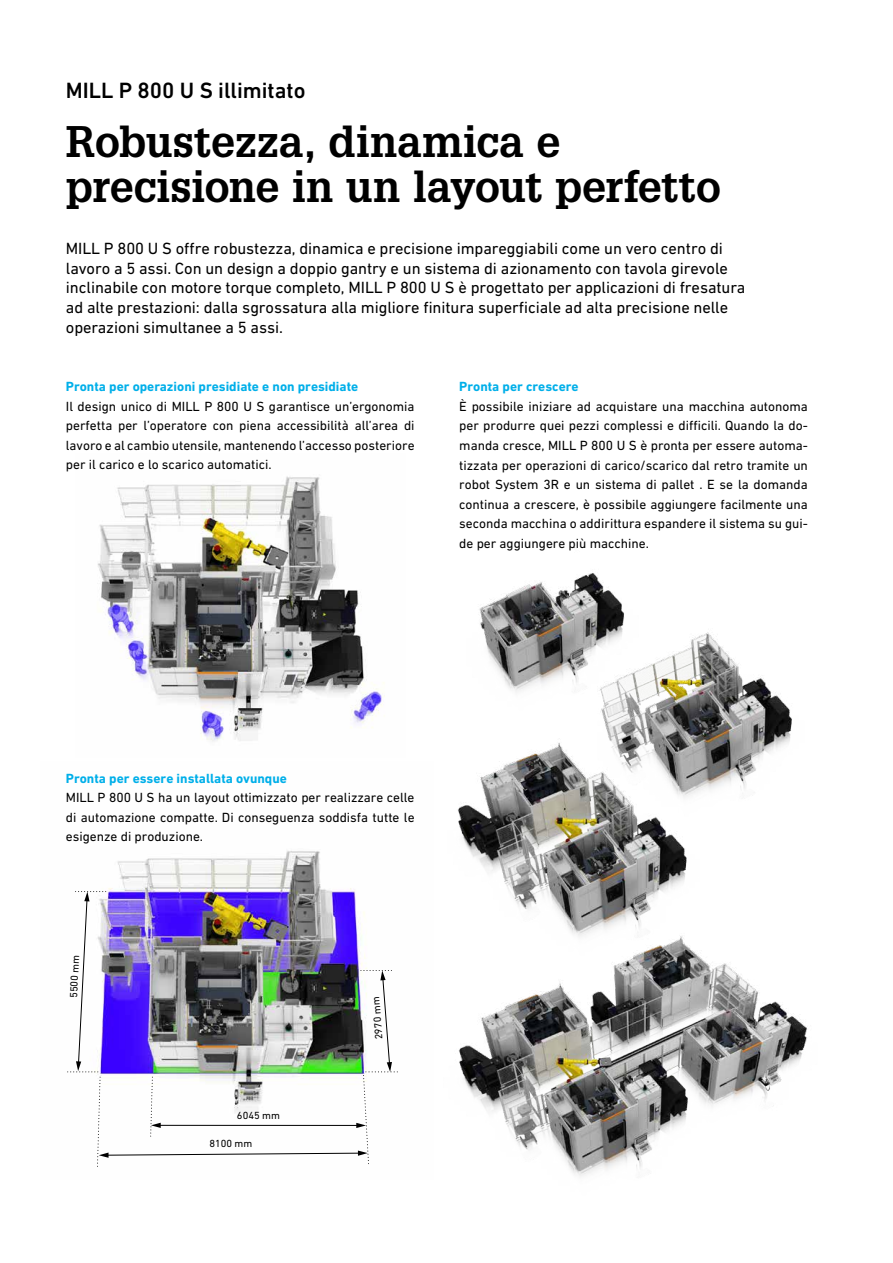
<style>
.page{position:relative;width:893px;height:1263px;background:#fff}
.page>*{position:absolute;margin:0;border:0;box-sizing:border-box;transform-origin:0 0}
.t1{font:700 43.2px/45px "Glypha LT Pro";letter-spacing:-.01em;color:#000}
.t2{font:500 22.5px "DIN Next W1 G";color:#000}
.t3{font:16.5px/19.5px "DIN Next W1 G";letter-spacing:-.005em;color:#000}
.t4{font:13.5px/19.5px "DIN Next W1 G";color:#000;text-align:justify}
.t5{font:700 13.5px "DIN Next W1 G";color:#00afe9}
.t6{font:10.5px "DIN Next W1 G";color:#000}
</style>
<div class="page">
<img style="left:97px;top:476px;width:288px;height:266px">
<img style="left:67px;top:850px;width:288px;height:223px">
<img style="left:68px;top:891px;width:318px;height:276px">
<img style="left:479px;top:547px;width:97px;height:140px">
<img style="left:574px;top:548px;width:218px;height:188px">
<img style="left:458px;top:687px;width:332px;height:240px">
<img style="left:386px;top:927px;width:421px;height:250px">
<h2 class="t2" style="left:66px;top:77px;width:241px">MILL P 800 U S illimitato</h2>
<h1 class="t1" style="left:66px;top:118px;width:656px">Robustezza, dinamica e precisione in un layout perfetto</h1>
<p class="t3" style="left:66px;top:239px;width:681px">MILL P 800 U S offre robustezza, dinamica e precisione impareggiabili come un vero centro di lavoro a 5 assi. Con un design a doppio gantry e un sistema di azionamento con tavola girevole inclinabile con motore torque completo, MILL P 800 U S è progettato per applicazioni di fresatura ad alte prestazioni: dalla sgrossatura alla migliore finitura superficiale ad alta precisione nelle operazioni simultanee a 5 assi.</p>
<p class="t5" style="left:66px;top:379px;width:294px">Pronta per operazioni presidiate e non presidiate</p>
<p class="t4" style="left:66px;top:396px;width:350px">Il design unico di MILL P 800 U S garantisce un’ergonomia perfetta per l’operatore con piena accessibilità all’area di lavoro e al cambio utensile, mantenendo l’accesso posteriore per il carico e lo scarico automatici.</p>
<p class="t5" style="left:459px;top:379px;width:121px">Pronta per crescere</p>
<p class="t4" style="left:459px;top:396px;width:350px">È possibile iniziare ad acquistare una macchina autonoma per produrre quei pezzi complessi e difficili. Quando la do&shy;manda cresce, MILL P 800 U S è pronta per essere automa&shy;tizzata per operazioni di carico/scarico dal retro tramite un robot System 3R e un sistema di pallet . E se la domanda continua a crescere, è possibile aggiungere facilmente una seconda macchina o addirittura espandere il sistema su gui&shy;de per aggiungere più macchine.</p>
<p class="t5" style="left:66px;top:770px;width:223px">Pronta per essere installata ovunque</p>
<p class="t4" style="left:66px;top:787px;width:350px">MILL P 800 U S ha un layout ottimizzato per realizzare celle di automazione compatte. Di conseguenza soddisfa tutte le esigenze di produzione.</p>
<p class="t6" style="left:67px;top:998px;width:45px;rotate:-87deg">5500 mm</p>
<p class="t6" style="left:237px;top:1109px;width:45px">6045 mm</p>
<p class="t6" style="left:209px;top:1137px;width:45px">8100 mm</p>
<p class="t6" style="left:373px;top:1040px;width:45px;rotate:-94deg">2970 mm</p>
</div>
